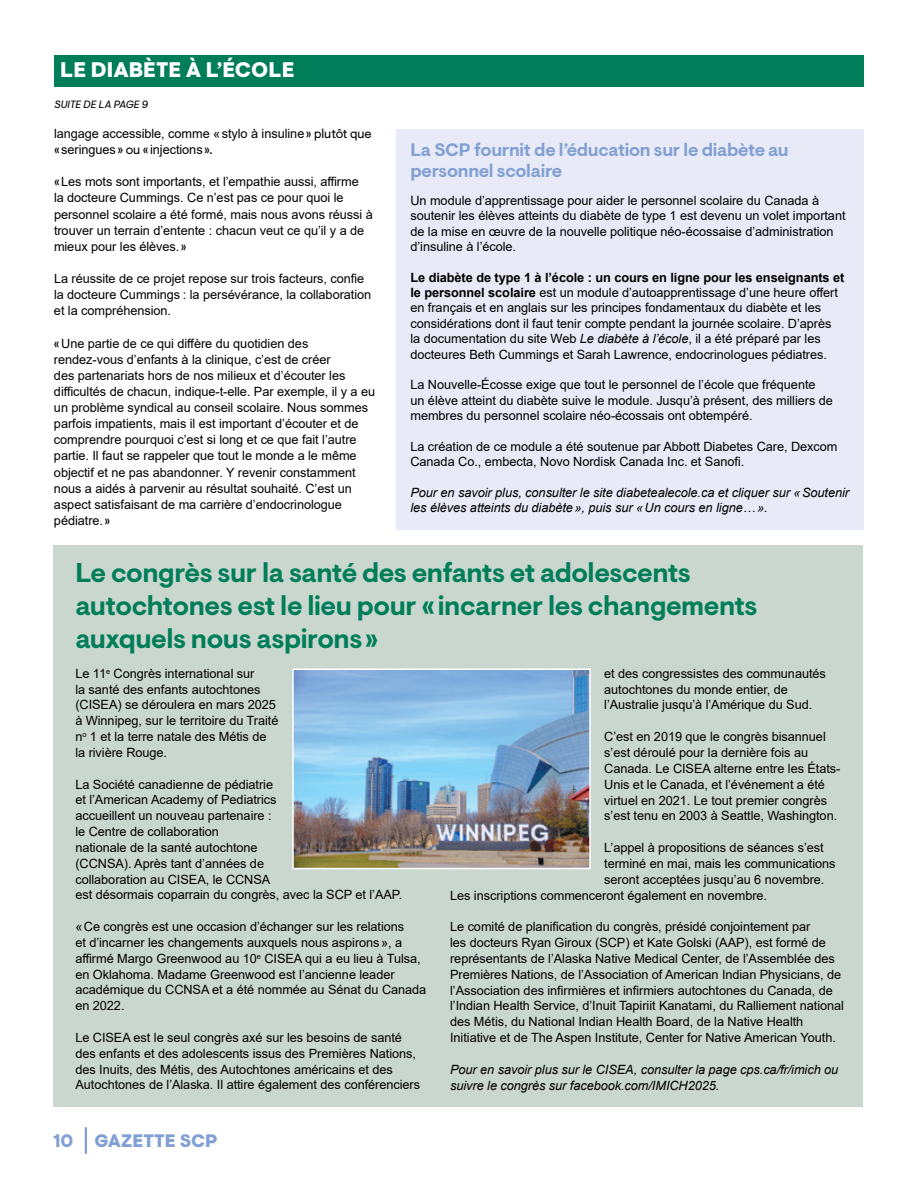
<style>
.page{position:relative;width:918px;height:1188px;background:#fff}
.page>*{position:absolute;margin:0;border:0;box-sizing:border-box;transform-origin:0 0}
.t1{font:700 27px/33px "Visuelt Pro";letter-spacing:-.015em;color:#007d59}
.t2{font:900 21px "Visuelt Pro";color:#fff}
.t3{font:700 18px/21px "Visuelt Pro";letter-spacing:-.015em;color:#82a0d3}
.t4{font:900 18px "Visuelt Pro";color:#82a0d3}
.t5{font:12.75px/15.9px "Arial";letter-spacing:-.005em;color:#000}
.t6{font:italic 12.75px/15.5px "Arial";letter-spacing:-.005em;color:#000}
.t7{font:italic 10.5px "Visuelt Pro";color:#000}
.s1{font-family:"Visuelt Pro"}
.s2{font-weight:700}
.s3{font-style:italic}
</style>
<div class="page">
<hr style="left:85px;top:1127px;width:2px;height:27px;background:#82a0d3">
<div style="left:54px;top:545px;width:809px;height:562px;background:#cad7cf"></div>
<div style="left:54px;top:55px;width:810px;height:31px;background:#007d59"></div>
<div style="left:397px;top:129px;width:467px;height:400px;background:#e8ebf7"></div>
<img style="left:295px;top:672px;width:293px;height:194px">
<div style="left:292px;top:669px;width:299px;height:200px;border:2px solid #fff"></div>
<h2 class="t2" style="left:60px;top:58px;width:236px">LE DIABÈTE À L’ÉCOLE</h2>
<p class="t7" style="left:54px;top:98px;width:95px">SUITE DE LA PAGE 9</p>
<p class="t5" style="left:54px;top:126px;width:319px">langage accessible, comme «stylo à insuline<span class="s1">» plutôt que «</span>seringues<span class="s1">» ou «</span> injections<span class="s1">».</span></p>
<p class="t5" style="left:54px;top:174px;width:320px"><span class="s1">«</span>Les mots sont importants, et l’empathie aussi, affirme<br>la docteure Cummings. Ce n’est pas ce pour quoi le personnel scolaire a été formé, mais nous avons réussi à trouver un terrain d’entente : chacun veut ce qu’il y a de mieux pour les élèves. <span class="s1">»</span></p>
<p class="t5" style="left:54px;top:270px;width:319px">La réussite de ce projet repose sur trois facteurs, confie la docteure Cummings : la pers<span class="s1">é</span>v<span class="s1">é</span>rance, la collaboration et la compréhension.</p>
<p class="t5" style="left:54px;top:335px;width:323px"><span class="s1">«</span>Une partie de ce qui diffère du quotidien des rendez-vous d’enfants à la clinique, c’est de créer<br>des partenariats hors de nos milieux et d’écouter les difficultés de chacun, indique-t-elle. Par exemple, il y a eu un problème syndical au conseil scolaire. Nous sommes parfois impatients, mais il est important d’écouter et de comprendre pourquoi c’est si long et ce que fait l’autre partie. Il faut se rappeler que tout le monde a le même objectif et ne pas abandonner. Y revenir constamment nous a aidés à parvenir au résultat souhaité. C’est un aspect satisfaisant de ma carrière d’endocrinologue pédiatre. <span class="s1">»</span></p>
<h3 class="t3" style="left:410px;top:140px;width:380px">La SCP fournit de l’éducation sur le diabète au personnel scolaire</h3>
<p class="t5" style="left:410px;top:193px;width:437px;line-height:15.5px">Un module d’apprentissage pour aider le personnel scolaire du Canada à soutenir les élèves atteints du diabète de type 1 est devenu un volet important de la mise en œuvre de la nouvelle politique néo-écossaise d’administration d’insuline à l’école.</p>
<p class="t5" style="left:410px;top:269px;width:435px;line-height:15.5px"><span class="s2">Le diabète de type 1 à l’école : un cours en ligne pour les enseignants et le personnel scolaire</span> est un module d’autoapprentissage d’une heure offert en français et en anglais sur les principes fondamentaux du diabète et les considérations dont il faut tenir compte pendant la journée scolaire. D’après la documentation du site Web <span class="s3">Le diabète à l’école</span>, il a été préparé par les docteures Beth Cummings et Sarah Lawrence, endocrinologues pédiatres.</p>
<p class="t5" style="left:410px;top:377px;width:424px;line-height:15.5px">La Nouvelle-Écosse exige que tout le personnel de l’école que fréquente<br>un élève atteint du diabète suive le module. Jusqu’à présent, des milliers de membres du personnel scolaire néo-écossais ont obtempéré.</p>
<p class="t5" style="left:410px;top:439px;width:429px;line-height:15.5px">La création de ce module a été soutenue par Abbott Diabetes Care, Dexcom<br>Canada Co., embecta, Novo Nordisk Canada Inc. et Sanofi.</p>
<p class="t6" style="left:410px;top:485px;width:440px">Pour en savoir plus, consulter le site diabetealecole.ca et cliquer sur «Soutenir les élèves atteints du diabète», puis sur «Un cours en ligne…».</p>
<h1 class="t1" style="left:75px;top:557px;width:684px">Le congrès sur la santé des enfants et adolescents autochtones est le lieu pour «incarner les changements auxquels nous aspirons»</h1>
<p class="t5" style="left:75px;top:665px;width:205px">Le 11<sup>e</sup> Congrès international sur<br>la santé des enfants autochtones (CISEA) se déroulera en mars 2025 à Winnipeg, sur le territoire du Traité n<sup>o</sup> 1 et la terre natale des Métis de la rivière Rouge.</p>
<p class="t5" style="left:75px;top:776px;width:328px">La Société canadienne de pédiatrie<br>et l’American Academy of Pediatrics<br>accueillent un nouveau partenaire :<br>le Centre de collaboration<br>nationale de la santé autochtone<br>(CCNSA). Après tant d’années de<br>collaboration au CISEA, le CCNSA<br>est désormais coparrain du congrès, avec la SCP et l’AAP.</p>
<p class="t5" style="left:75px;top:919px;width:352px">«Ce congrès est une occasion d’échanger sur les relations<br>et d’incarner les changements auxquels nous aspirons», a affirmé Margo Greenwood au 10<sup>e</sup> CISEA qui a eu lieu à Tulsa, en Oklahoma. Madame Greenwood est l’ancienne leader académique du CCNSA et a été nommée au Sénat du Canada en 2022.</p>
<p class="t5" style="left:75px;top:1029px;width:346px">Le CISEA est le seul congrès axé sur les besoins de santé des enfants et des adolescents issus des Premières Nations, des Inuits, des Métis, des Autochtones américains et des Autochtones de l’Alaska. Il attire également des conférenciers</p>
<p class="t5" style="left:604px;top:665px;width:223px">et des congressistes des communautés autochtones du monde entier, de l’Australie jusqu’à l’Amérique du Sud.</p>
<p class="t5" style="left:604px;top:729px;width:238px">C’est en 2019 que le congrès bisannuel s’est déroulé pour la dernière fois au Canada. Le CISEA alterne entre les États-Unis et le Canada, et l’événement a été virtuel en 2021. Le tout premier congrès s’est tenu en 2003 à Seattle, Washington.</p>
<p class="t5" style="left:604px;top:840px;width:221px">L’appel à propositions de séances s’est</p>
<p class="t5" style="left:604px;top:855px;width:233px">terminé en mai, mais les communications</p>
<p class="t5" style="left:604px;top:871px;width:222px">seront acceptées jusqu’au 6 novembre.</p>
<p class="t5" style="left:450px;top:887px;width:319px">Les inscriptions commenceront également en novembre.</p>
<p class="t5" style="left:450px;top:919px;width:396px">Le comité de planification du congrès, présidé conjointement par<br>les docteurs Ryan Giroux (SCP) et Kate Golski (AAP), est formé de représentants de l’Alaska Native Medical Center, de l’Assemblée des Premières Nations, de l’Association of American Indian Physicians, de l’Association des infirmières et infirmiers autochtones du Canada, de l’Indian Health Service, d’Inuit Tapiriit Kanatami, du Ralliement national des Métis, du National Indian Health Board, de la Native Health Initiative et de The Aspen Institute, Center for Native American Youth.</p>
<p class="t6" style="left:450px;top:1062px;width:390px;line-height:16.2px">Pour en savoir plus sur le CISEA, consulter la page cps.ca/fr/imich ou suivre le congrès sur facebook.com/IMICH2025.</p>
<h3 class="t4" style="left:53px;top:1130px;width:166px">10 GAZETTE SCP</h3>
</div>
